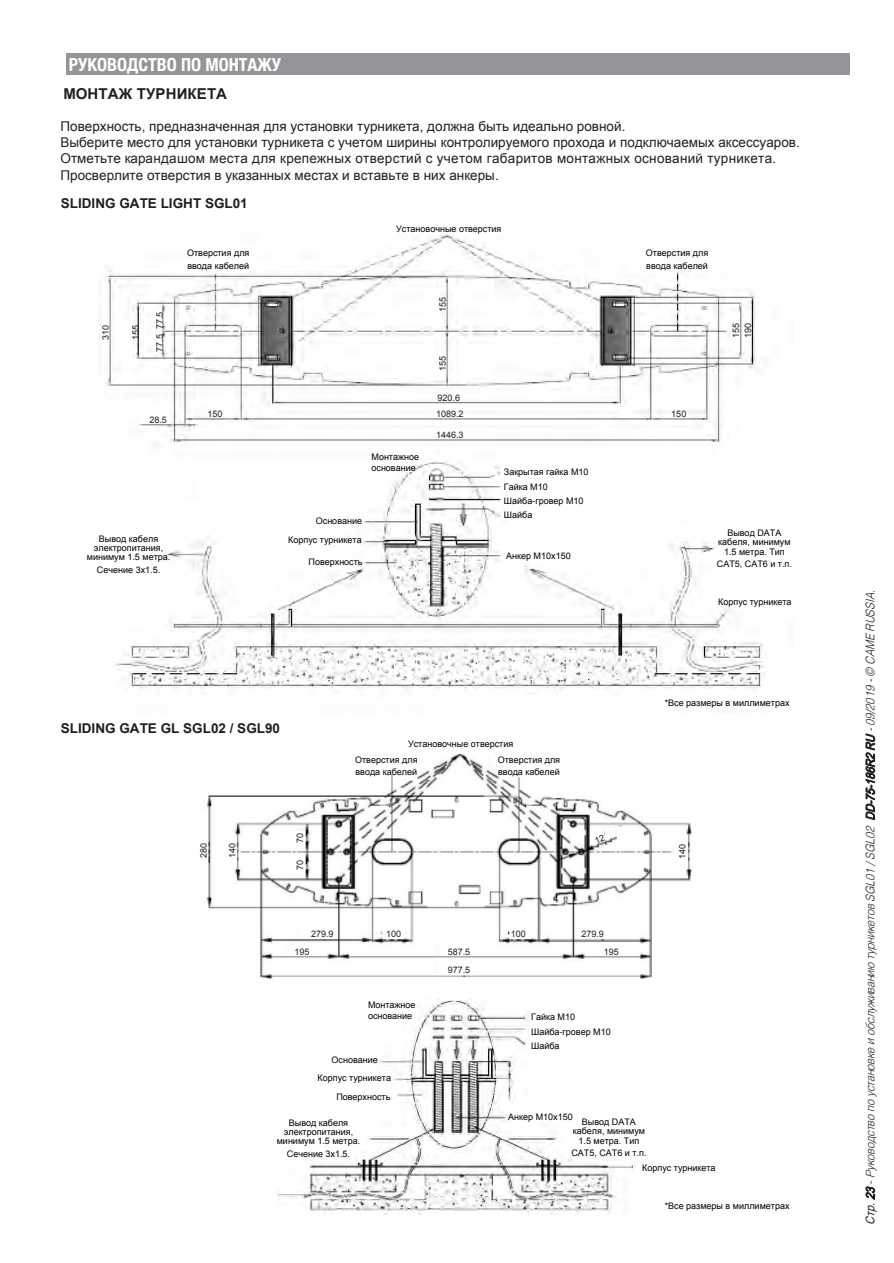
<style>
.page{position:relative;width:894px;height:1263px;background:#fff}
.page>*{position:absolute;margin:0;border:0;box-sizing:border-box;transform-origin:0 0}
.t1{font:700 condensed 18px "Helvetica Neue";color:#fff}
.t2{font:700 15px "Arial";letter-spacing:.01em;color:#231f20}
.t3{font:13.5px/16.2px "Arial";color:#231f20}
.t4{font:700 13.5px "Arial";color:#221e1f}
.t5{font:italic 300 12px "Helvetica";color:#231f20;scale:.9 1}
.t6{font:9px/14.4px "Arial";color:#000}
.t7{font:9px/18px "Arial";color:#221f1f}
.s1{font-family:"Arial";font-weight:400}
</style>
<div class="page">
<img style="left:104px;top:234px;width:661px;height:455px">
<div style="left:66px;top:54px;width:783px;height:21px;background:#939598"></div>
<img style="left:207px;top:753px;width:485px;height:226px">
<img style="left:278px;top:998px;width:355px;height:216px">
<svg style="left:594px;top:834px;width:11px;height:9px"></svg>
<h1 class="t1" style="left:69px;top:49px;width:214px">РУКОВОДСТВО ПО МОНТАЖУ</h1>
<h2 class="t2" style="left:63px;top:84px;width:165px">МОНТАЖ ТУРНИКЕТА</h2>
<p class="t3" style="left:60px;top:118px;width:740px">Поверхность, предназначенная для установки турникета, должна быть идеально ровной.<br>Выберите место для установки турникета с учетом ширины контролируемого прохода и подключаемых аксессуаров.<br>Отметьте карандашом места для крепежных отверстий с учетом габаритов монтажных оснований турникета.<br>Просверлите отверстия в указанных местах и вставьте в них анкеры.</p>
<h3 class="t4" style="left:61px;top:194px;width:188px">SLIDING GATE LIGHT SGL01</h3>
<p class="t6" style="left:187px;top:247px;width:64px;line-height:12.6px">Отверстия для ввода кабелей</p>
<p class="t6" style="left:396px;top:222px;width:107px">Установочные отверстия</p>
<p class="t6" style="left:645px;top:247px;width:64px;line-height:12.6px">Отверстия для ввода кабелей</p>
<p class="t7" style="left:97px;top:340px;width:17px;rotate:-90deg">310</p>
<p class="t7" style="left:127px;top:340px;width:17px;rotate:-90deg">155</p>
<p class="t7" style="left:433px;top:312px;width:17px;rotate:-90deg">155</p>
<p class="t7" style="left:151px;top:352px;width:42px;rotate:-90deg">77.5 77.5</p>
<p class="t7" style="left:726px;top:338px;width:17px;rotate:-90deg">155</p>
<p class="t7" style="left:738px;top:338px;width:17px;rotate:-90deg">190</p>
<p class="t7" style="left:433px;top:371px;width:17px;rotate:-90deg">155</p>
<p class="t7" style="left:149px;top:411px;width:19px">28.5</p>
<p class="t7" style="left:437px;top:389px;width:24px">920.6</p>
<p class="t7" style="left:207px;top:405px;width:17px">150</p>
<p class="t7" style="left:436px;top:405px;width:29px">1089.2</p>
<p class="t7" style="left:436px;top:426px;width:29px">1446.3</p>
<p class="t7" style="left:671px;top:404px;width:17px">150</p>
<p class="t6" style="left:87px;top:535px;width:85px;line-height:9px;text-align:center">Вывод кабеля электропитания, минимум 1.5 метра.</p>
<p class="t6" style="left:97px;top:563px;width:65px">Сечение 3х1.5.</p>
<p class="t6" style="left:371px;top:451px;width:49px;line-height:10.8px">Монтажное основание</p>
<p class="t6" style="left:288px;top:511px;width:75px;line-height:19.4px;text-align:right">Основание<br>Корпус турникета</p>
<p class="t6" style="left:308px;top:554px;width:56px">Поверхность</p>
<p class="t6" style="left:503px;top:465px;width:86px">Закрытая гайка М10<br>Гайка М10<br>Шайба-гровер М10<br>Шайба</p>
<p class="t6" style="left:506px;top:549px;width:66px">Анкер М10х150</p>
<p class="t6" style="left:718px;top:529px;width:74px;line-height:9.1px;text-align:center">Вывод DATA кабеля, минимум<br>1.5 метра. Тип</p>
<p class="t6" style="left:716px;top:557px;width:77px">CAT5, CAT6 и т.п.</p>
<p class="t6" style="left:718px;top:595px;width:75px">Корпус турникета</p>
<h3 class="t4" style="left:61px;top:719px;width:221px">SLIDING GATE GL SGL02 / SGL90</h3>
<p class="t7" style="left:195px;top:858px;width:17px;rotate:-90deg">280</p>
<p class="t7" style="left:223px;top:858px;width:17px;rotate:-90deg">140</p>
<p class="t7" style="left:291px;top:843px;width:12px;rotate:-90deg">70</p>
<p class="t7" style="left:291px;top:870px;width:12px;rotate:-90deg">70</p>
<p class="t6" style="left:497px;top:735px;width:64px;line-height:15.9px;text-indent:-90px">Установочные отверстия<br>Отверстия для</p>
<p class="t6" style="left:498px;top:765px;width:63px">ввода кабелей</p>
<p class="t6" style="left:355px;top:753px;width:64px;line-height:12.6px">Отверстия для ввода кабелей</p>
<p class="t6" style="left:664px;top:696px;width:126px">*Все размеры в миллиметрах</p>
<p class="t7" style="left:673px;top:859px;width:17px;rotate:-90deg">140</p>
<p class="t7" style="left:311px;top:925px;width:24px">279.9</p>
<p class="t7" style="left:386px;top:925px;width:17px">100</p>
<p class="t7" style="left:510px;top:925px;width:17px">100</p>
<p class="t7" style="left:603px;top:925px;width:17px;text-indent:-22px">279.9<br>195</p>
<p class="t7" style="left:294px;top:943px;width:17px">195</p>
<p class="t7" style="left:447px;top:943px;width:24px">587.5<br>977.5</p>
<p class="t6" style="left:368px;top:1000px;width:49px;line-height:10.8px">Монтажное основание</p>
<p class="t6" style="left:317px;top:1051px;width:75px;line-height:17.7px;text-align:center">Основание<br>Корпус турникета</p>
<p class="t6" style="left:336px;top:1090px;width:56px">Поверхность</p>
<p class="t6" style="left:277px;top:1118px;width:85px;line-height:9px;text-align:center">Вывод кабеля электропитания, минимум 1.5 метра.</p>
<p class="t6" style="left:287px;top:1146px;width:65px">Сечение 3х1.5.</p>
<p class="t6" style="left:531px;top:1010px;width:81px">Гайка М10<br>Шайба-гровер М10<br>Шайба</p>
<p class="t6" style="left:508px;top:1109px;width:66px">Анкер М10х150</p>
<p class="t6" style="left:572px;top:1117px;width:74px;line-height:9.1px;text-align:center">Вывод DATA кабеля, минимум<br>1.5 метра. Тип</p>
<p class="t6" style="left:571px;top:1146px;width:77px">CAT5, CAT6 и т.п.</p>
<p class="t6" style="left:642px;top:1161px;width:75px">Корпус турникета</p>
<p class="t6" style="left:664px;top:1199px;width:126px">*Все размеры в миллиметрах</p>
<h3 class="t5" style="left:859px;top:1225px;width:712px;rotate:-90deg"><span class="s1">Стр.23</span> -РуководствопоустановкеиобслуживаниютурникетовSGL01/SGL02 <span class="s1">DD-75-186R2RU</span> -09/2019-©CAMERUSSIA.</h3>
</div>
